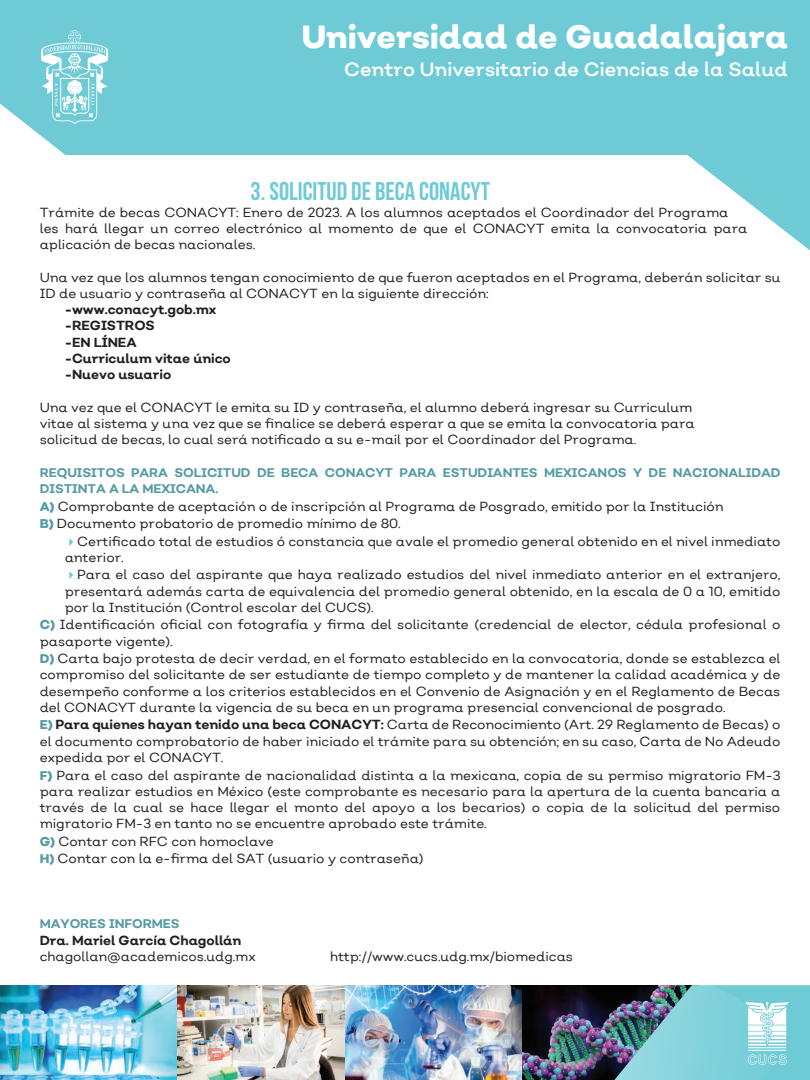
<style>
.page{position:relative;width:810px;height:1080px;background:#fff}
.page>*{position:absolute;margin:0;border:0;box-sizing:border-box;transform-origin:0 0}
.t1{font:800 31.62px "Nutmeg";color:#fff}
.t2{font:25.62px "Bebas Neue";color:#6ecbd6}
.t3{font:19.12px "Nutmeg";color:#fff}
.t4{font:13.12px/16.2px "Nutmeg";letter-spacing:-.005em;color:#231f20}
.t5{font:700 13.12px/16.2px "Nutmeg";letter-spacing:-.005em;color:#231f20}
.t6{font:700 12.5px/16.2px "Nutmeg";letter-spacing:-.005em;color:#549ba3}
.s1{font-weight:800;font-size:12.5px;color:#549ba3}
.s2{color:#6ecbd6}
.s3{font-weight:700}
</style>
<div class="page">
<div style="left:0;top:0;width:810px;height:580px;background:#6ecbd6"></div>
<svg style="left:0;top:104px;width:810px;height:476px;background:#eef9fa"></svg>
<svg style="left:41px;top:30px;width:67px;height:94px"></svg>
<img style="left:0;top:985px;width:177px;height:94px">
<img style="left:177px;top:985px;width:345px;height:94px">
<img style="left:522px;top:985px;width:91px;height:94px">
<img style="left:613px;top:985px;width:197px;height:94px">
<h1 class="t1" style="left:302px;top:16px;width:488px">Universidad de Guadalajara</h1>
<h3 class="t3" style="left:344px;top:57px;width:445px">Centro Universitario de Ciencias de la Salud</h3>
<h2 class="t2" style="left:251px;top:177px;width:241px">3. SOLICITUD DE BECA CONACYT</h2>
<p class="t4" style="left:40px;top:204px;width:709px">Trámite de becas CONACYT: Enero de 2023. A los alumnos aceptados el Coordinador del Programa les hará llegar un correo electrónico al momento de que el CONACYT emita la convocatoria para aplicación de becas nacionales.</p>
<p class="t4" style="left:40px;top:269px;width:743px">Una vez que los alumnos tengan conocimiento de que fueron aceptados en el Programa, deberán solicitar su<br>ID de usuario y contraseña al CONACYT en la siguiente dirección:</p>
<p class="t5" style="left:65px;top:301px;width:168px">-www.conacyt.gob.mx -REGISTROS<br>-EN LÍNEA<br>-Curriculum vitae único -Nuevo usuario</p>
<p class="t4" style="left:40px;top:399px;width:657px">Una vez que el CONACYT le emita su ID y contraseña, el alumno deberá ingresar su Curriculum vitae al sistema y una vez que se finalice se deberá esperar a que se emita la convocatoria para solicitud de becas, lo cual será notificado a su e-mail por el Coordinador del Programa.</p>
<p class="t6" style="left:40px;top:464px;width:742px">REQUISITOS PARA SOLICITUD DE BECA CONACYT PARA ESTUDIANTES MEXICANOS Y DE NACIONALIDAD<br>DISTINTA A LA MEXICANA.</p>
<p class="t4" style="left:40px;top:497px;width:685px;line-height:17.5px"><span class="s1">A)</span> Comprobante de aceptación o de inscripción al Programa de Posgrado, emitido por la Institución<br><span class="s1">B)</span> Documento probatorio de promedio mínimo de 80.</p>
<p class="t4" style="left:65px;top:532px;width:717px"><span class="s2">✔</span>Certificado total de estudios ó constancia que avale el promedio general obtenido en el nivel inmediato anterior.</p>
<p class="t4" style="left:65px;top:566px;width:717px;text-align:justify"><span class="s2">✔</span>Para el caso del aspirante que haya realizado estudios del nivel inmediato anterior en el extranjero, presentará además carta de equivalencia del promedio general obtenido, en la escala de 0 a 10, emitido por la Institución (Control escolar del CUCS).</p>
<p class="t4" style="left:40px;top:616px;width:742px"><span class="s1">C)</span> Identificación oficial con fotografía y firma del solicitante (credencial de elector, cédula profesional o pasaporte vigente).</p>
<p class="t4" style="left:40px;top:650px;width:742px;text-align:justify"><span class="s1">D)</span> Carta bajo protesta de decir verdad, en el formato establecido en la convocatoria, donde se establezca el compromiso del solicitante de ser estudiante de tiempo completo y de mantener la calidad académica y de desempeño conforme a los criterios establecidos en el Convenio de Asignación y en el Reglamento de Becas del CONACYT durante la vigencia de su beca en un programa presencial convencional de posgrado.</p>
<p class="t4" style="left:40px;top:716px;width:742px;text-align:justify"><span class="s1">E)</span> <span class="s3">Para quienes hayan tenido una beca CONACYT:</span> Carta de Reconocimiento (Art. 29 Reglamento de Becas) o el documento comprobatorio de haber iniciado el trámite para su obtención; en su caso, Carta de No Adeudo expedida por el CONACYT.</p>
<p class="t4" style="left:40px;top:766px;width:742px;text-align:justify"><span class="s1">F)</span> Para el caso del aspirante de nacionalidad distinta a la mexicana, copia de su permiso migratorio FM-3 para realizar estudios en México (este comprobante es necesario para la apertura de la cuenta bancaria a través de la cual se hace llegar el monto del apoyo a los becarios) o copia de la solicitud del permiso migratorio FM-3 en tanto no se encuentre aprobado este trámite.</p>
<p class="t4" style="left:40px;top:832px;width:385px;line-height:17.5px"><span class="s1">G)</span> Contar con RFC con homoclave<br><span class="s1">H)</span> Contar con la e-firma del SAT (usuario y contraseña)</p>
<p class="t6" style="left:40px;top:915px;width:141px">MAYORES INFORMES</p>
<p class="t5" style="left:40px;top:931px;width:203px">Dra. Mariel García Chagollán</p>
<p class="t4" style="left:40px;top:947px;width:217px">chagollan@academicos.udg.mx</p>
<p class="t4" style="left:330px;top:947px;width:244px">http://www.cucs.udg.mx/biomedicas</p>
</div>
